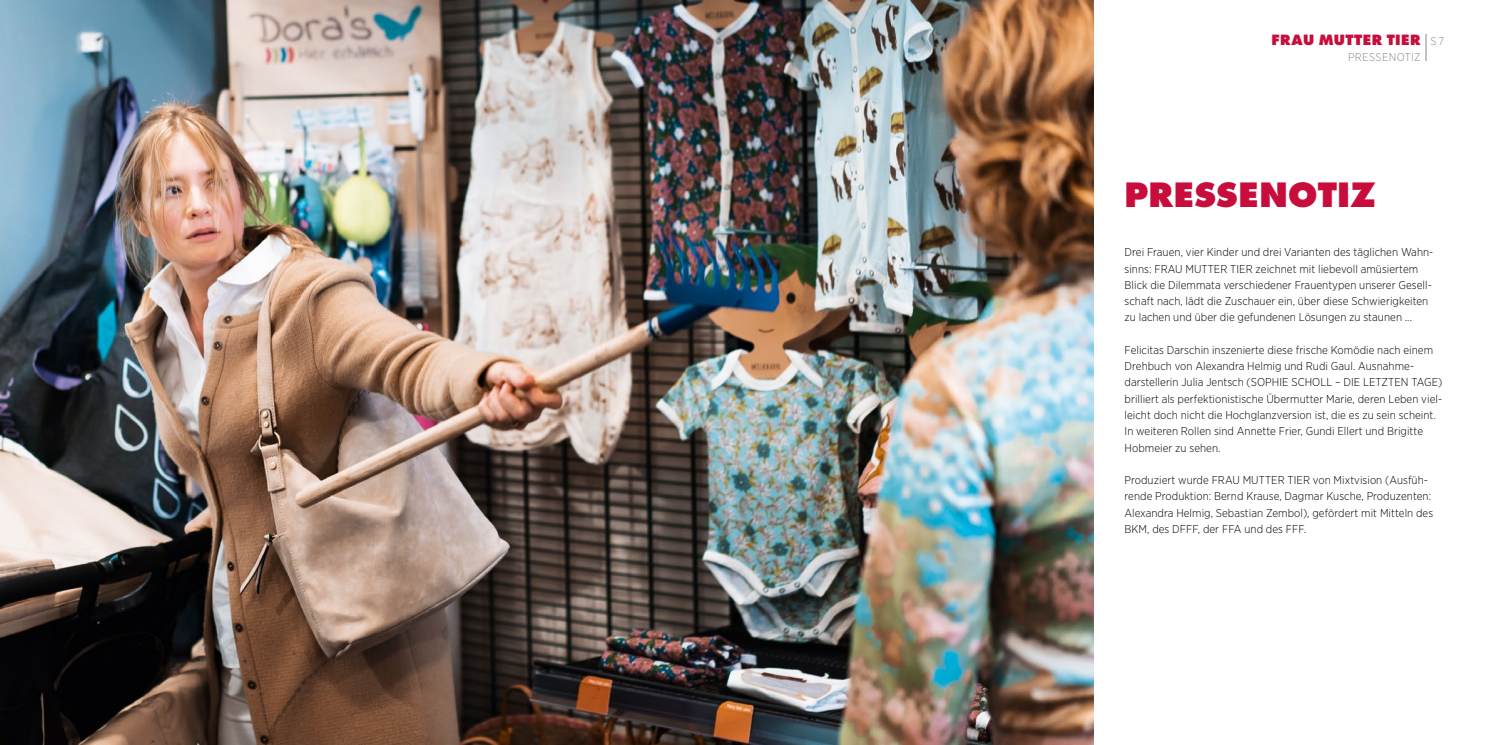
<style>
.page{position:relative;width:1489px;height:745px;background:#fff}
.page>*{position:absolute;margin:0;border:0;box-sizing:border-box;transform-origin:0 0}
.t1{font:800 32.5px "Futura";letter-spacing:.01em;color:#c80d3c}
.t2{font:800 13.75px "Futura";letter-spacing:.025em;color:#c80d3c}
.t3{font:300 11.38px/16.2px "Gotham Narrow";letter-spacing:.005em;color:#000}
.t4{font:300 11.25px "Gotham Narrow";letter-spacing:.03em;color:#868786}
.s1{font-family:"Gotham Narrow";font-weight:300;font-size:11.25px;color:#868786}
</style>
<div class="page">
<img style="left:0;top:0;width:1093px;height:744px">
<svg style="left:1425px;top:34px;width:1px;height:27px"></svg>
<p class="t2" style="left:1271px;top:31px;width:174px">FRAU MUTTER TIER <span class="s1">S 7</span></p>
<p class="t4" style="left:1347px;top:50px;width:74px">PRESSENOTIZ</p>
<h1 class="t1" style="left:1124px;top:175px;width:252px">PRESSENOTIZ</h1>
<p class="t3" style="left:1124px;top:244px;width:310px">Drei Frauen, vier Kinder und drei Varianten des täglichen Wahn&shy;sinns: FRAU MUTTER TIER zeichnet mit liebevoll amüsiertem Blick die Dilemmata verschiedener Frauentypen unserer Gesell&shy;schaft nach, lädt die Zuschauer ein, über diese Schwierigkeiten zu lachen und über die gefundenen Lösungen zu staunen ...</p>
<p class="t3" style="left:1124px;top:341px;width:319px">Felicitas Darschin inszenierte diese frische Komödie nach einem Drehbuch von Alexandra Helmig und Rudi Gaul. Ausnahme&shy;darstellerin Julia Jentsch (SOPHIE SCHOLL – DIE LETZTEN TAGE) brilliert als perfektionistische Übermutter Marie, deren Leben viel&shy;leicht doch nicht die Hochglanzversion ist, die es zu sein scheint.<br>In weiteren Rollen sind Annette Frier, Gundi Ellert und Brigitte Hobmeier zu sehen.</p>
<p class="t3" style="left:1124px;top:471px;width:310px">Produziert wurde FRAU MUTTER TIER von Mixtvision (Ausfüh&shy;rende Produktion: Bernd Krause, Dagmar Kusche, Produzenten:<br>Alexandra Helmig, Sebastian Zembol), gefördert mit Mitteln des BKM, des DFFF, der FFA und des FFF.</p>
</div>
